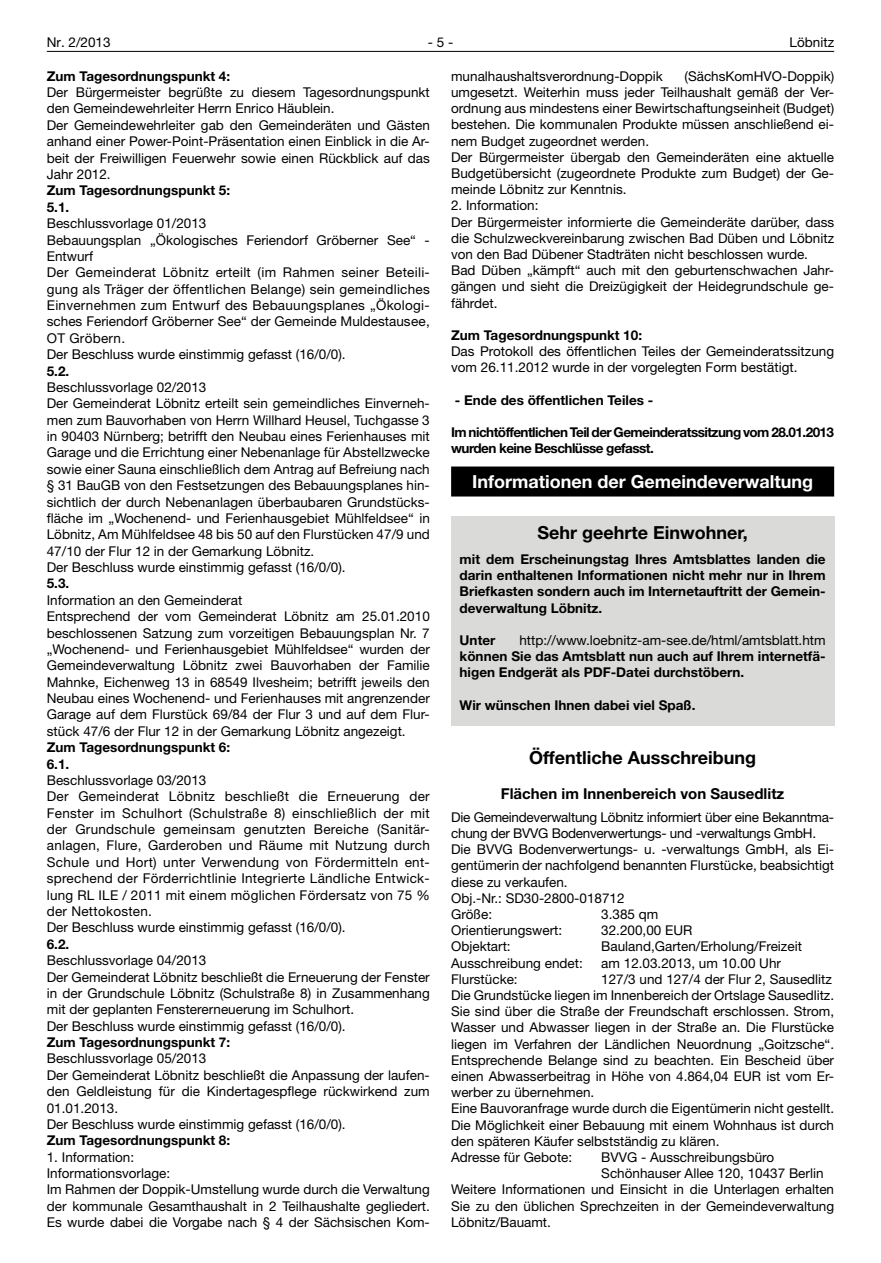
<style>
.page{position:relative;width:881px;height:1263px;background:#fff}
.page>*{position:absolute;margin:0;border:0;box-sizing:border-box;transform-origin:0 0}
.t1{font:700 18px "Helvetica Neue LT";color:#000}
.t2{font:700 18px "Helvetica Neue LT";color:#fff}
.t3{font:700 15px "Helvetica Neue LT";color:#000}
.t4{font:13.5px/16.4px "Helvetica Neue LT";color:#000}
.t5{font:700 13.5px/16.2px "Helvetica Neue LT";color:#000}
.t6{font:13.5px/16.4px "Helvetica Neue LT";letter-spacing:.02em;color:#000}
.t7{font:700 13.5px/16.2px "Helvetica Neue LT";letter-spacing:-.04em;color:#000}
</style>
<div class="page">
<hr style="left:47px;top:51px;width:786px;height:1px;background:#000">
<div style="left:451px;top:466px;width:382px;height:30px;background:#000"></div>
<div style="left:451px;top:517px;width:382px;height:209px;background:#dadad9"></div>
<p class="t4" style="left:47px;top:34px;width:65px">Nr. 2/2013</p>
<p class="t4" style="left:427px;top:34px;width:27px">- 5 -</p>
<p class="t4" style="left:789px;top:34px;width:46px">Löbnitz</p>
<p class="t5" style="left:47px;top:68px;width:185px">Zum Tagesordnungspunkt 4:</p>
<p class="t4" style="left:47px;top:84px;width:384px">Der Bürgermeister begrüßte zu diesem Tagesordnungspunkt den Gemeindewehrleiter Herrn Enrico Häublein.<br>Der Gemeindewehrleiter gab den Gemeinderäten und Gästen anhand einer Power-Point-Präsentation einen Einblick in die Ar&shy;beit der Freiwilligen Feuerwehr sowie einen Rückblick auf das Jahr 2012.</p>
<p class="t5" style="left:47px;top:182px;width:185px">Zum Tagesordnungspunkt 5:<br>5.1.</p>
<p class="t4" style="left:47px;top:215px;width:384px">Beschlussvorlage 01/2013<br>Bebauungsplan „Ökologisches Feriendorf Gröberner See“ - Entwurf<br>Der Gemeinderat Löbnitz erteilt (im Rahmen seiner Beteili&shy;gung als Träger der öffentlichen Belange) sein gemeindliches Einvernehmen zum Entwurf des Bebauungsplanes „Ökologi&shy;sches Feriendorf Gröberner See“ der Gemeinde Muldestausee, OT Gröbern.<br>Der Beschluss wurde einstimmig gefasst (16/0/0).</p>
<p class="t5" style="left:47px;top:362px;width:24px">5.2.</p>
<p class="t4" style="left:47px;top:379px;width:384px">Beschlussvorlage 02/2013<br>Der Gemeinderat Löbnitz erteilt sein gemeindliches Einverneh&shy;men zum Bauvorhaben von Herrn Willhard Heusel, Tuchgasse 3 in 90403 Nürnberg; betrifft den Neubau eines Ferienhauses mit Garage und die Errichtung einer Nebenanlage für Abstellzwecke sowie einer Sauna einschließlich dem Antrag auf Befreiung nach § 31 BauGB von den Festsetzungen des Bebauungsplanes hin&shy;sichtlich der durch Nebenanlagen überbaubaren Grundstücks&shy;fläche im „Wochenend- und Ferienhausgebiet Mühlfeldsee“ in Löbnitz, Am Mühlfeldsee 48 bis 50 auf den Flurstücken 47/9 und 47/10 der Flur 12 in der Gemarkung Löbnitz.<br>Der Beschluss wurde einstimmig gefasst (16/0/0).</p>
<p class="t5" style="left:47px;top:575px;width:24px">5.3.</p>
<p class="t4" style="left:47px;top:592px;width:384px">Information an den Gemeinderat<br>Entsprechend der vom Gemeinderat Löbnitz am 25.01.2010 beschlossenen Satzung zum vorzeitigen Bebauungsplan Nr. 7 „Wochenend- und Ferienhausgebiet Mühlfeldsee“ wurden der Gemeindeverwaltung Löbnitz zwei Bauvorhaben der Familie Mahnke, Eichenweg 13 in 68549 Ilvesheim; betrifft jeweils den Neubau eines Wochenend- und Ferienhauses mit angrenzender Garage auf dem Flurstück 69/84 der Flur 3 und auf dem Flur&shy;stück 47/6 der Flur 12 in der Gemarkung Löbnitz angezeigt.</p>
<p class="t5" style="left:47px;top:739px;width:185px">Zum Tagesordnungspunkt 6:<br>6.1.</p>
<p class="t6" style="left:47px;top:772px;width:384px">Beschlussvorlage 03/2013<br>Der Gemeinderat Löbnitz beschließt die Erneuerung der Fenster im Schulhort (Schulstraße 8) einschließlich der mit der Grundschule gemeinsam genutzten Bereiche (Sanitär&shy;anlagen, Flure, Garderoben und Räume mit Nutzung durch Schule und Hort) unter Verwendung von Fördermitteln ent&shy;sprechend der Förderrichtlinie Integrierte Ländliche Entwick&shy;lung RL ILE / 2011 mit einem möglichen Fördersatz von 75 % der Nettokosten.<br>Der Beschluss wurde einstimmig gefasst (16/0/0).</p>
<p class="t5" style="left:47px;top:935px;width:24px">6.2.</p>
<p class="t4" style="left:47px;top:952px;width:384px">Beschlussvorlage 04/2013<br>Der Gemeinderat Löbnitz beschließt die Erneuerung der Fenster in der Grundschule Löbnitz (Schulstraße 8) in Zusammenhang mit der geplanten Fenstererneuerung im Schulhort.<br>Der Beschluss wurde einstimmig gefasst (16/0/0).</p>
<p class="t5" style="left:47px;top:1034px;width:185px">Zum Tagesordnungspunkt 7:</p>
<p class="t4" style="left:47px;top:1050px;width:384px">Beschlussvorlage 05/2013<br>Der Gemeinderat Löbnitz beschließt die Anpassung der laufen&shy;den Geldleistung für die Kindertagespflege rückwirkend zum 01.01.2013.<br>Der Beschluss wurde einstimmig gefasst (16/0/0).</p>
<p class="t5" style="left:47px;top:1132px;width:185px">Zum Tagesordnungspunkt 8:</p>
<p class="t4" style="left:47px;top:1148px;width:384px">1. Information:<br>Informationsvorlage:<br>Im Rahmen der Doppik-Umstellung wurde durch die Verwaltung der kommunale Gesamthaushalt in 2 Teilhaushalte gegliedert.<br>Es wurde dabei die Vorgabe nach § 4 der Sächsischen Kom-</p>
<p class="t4" style="left:451px;top:68px;width:384px;text-indent:233px">(SächsKomHVO-Doppik) umgesetzt. Weiterhin muss jeder Teilhaushalt gemäß der Ver&shy;ordnung aus mindestens einer Bewirtschaftungseinheit (Budget) bestehen. Die kommunalen Produkte müssen anschließend ei&shy;nem Budget zugeordnet werden.<br>Der Bürgermeister übergab den Gemeinderäten eine aktuelle Budgetübersicht (zugeordnete Produkte zum Budget) der Ge&shy;meinde Löbnitz zur Kenntnis.</p>
<p class="t4" style="left:451px;top:197px;width:384px">2. Information:<br>Der Bürgermeister informierte die Gemeinderäte darüber, dass die Schulzweckvereinbarung zwischen Bad Düben und Löbnitz von den Bad Dübener Stadträten nicht beschlossen wurde.<br>Bad Düben „kämpft“ auch mit den geburtenschwachen Jahr&shy;gängen und sieht die Dreizügigkeit der Heidegrundschule ge&shy;fährdet.</p>
<p class="t5" style="left:451px;top:327px;width:192px">Zum Tagesordnungspunkt 10:</p>
<p class="t4" style="left:451px;top:343px;width:384px">Das Protokoll des öffentlichen Teiles der Gemeinderatssitzung vom 26.11.2012 wurde in der vorgelegten Form bestätigt.</p>
<p class="t5" style="left:454px;top:392px;width:200px">- Ende des öffentlichen Teiles -</p>
<p class="t7" style="left:451px;top:424px;width:384px">Im nichtöffentlichen Teil der Gemeinderatssitzung vom 28.01.2013 wurden keine Beschlüsse gefasst.</p>
<h1 class="t2" style="left:472px;top:470px;width:342px">Informationen der Gemeindeverwaltung</h1>
<h1 class="t1" style="left:537px;top:522px;width:212px">Sehr geehrte Einwohner,</h1>
<p class="t5" style="left:459px;top:551px;width:367px;text-align:justify">mit dem Erscheinungstag Ihres Amtsblattes landen die darin enthaltenen Informationen nicht mehr nur in Ihrem Briefkasten sondern auch im Internetauftritt der Gemein&shy;deverwaltung Löbnitz.</p>
<p class="t5" style="left:459px;top:632px;width:37px">Unter</p>
<p class="t4" style="left:519px;top:632px;width:308px">http://www.loebnitz-am-see.de/html/amtsblatt.htm</p>
<p class="t5" style="left:459px;top:648px;width:367px">können Sie das Amtsblatt nun auch auf Ihrem internetfä&shy;higen Endgerät als PDF-Datei durchstöbern.</p>
<p class="t5" style="left:459px;top:696px;width:237px">Wir wünschen Ihnen dabei viel Spaß.</p>
<h1 class="t1" style="left:529px;top:747px;width:228px">Öffentliche Ausschreibung</h1>
<p class="t3" style="left:500px;top:784px;width:285px">Flächen im Innenbereich von Sausedlitz</p>
<p class="t4" style="left:451px;top:809px;width:384px">Die Gemeindeverwaltung Löbnitz informiert über eine Bekanntma&shy;chung der BVVG Bodenverwertungs- und -verwaltungs GmbH.<br>Die BVVG Bodenverwertungs- u. -verwaltungs GmbH, als Ei&shy;gentümerin der nachfolgend benannten Flurstücke, beabsichtigt diese zu verkaufen.<br>Obj.-Nr.: SD30-2800-018712<br>Größe:</p>
<p class="t4" style="left:451px;top:68px;width:213px">munalhaushaltsverordnung-Doppik</p>
<p class="t4" style="left:601px;top:906px;width:59px">3.385 qm</p>
<p class="t4" style="left:451px;top:922px;width:112px">Orientierungswert:</p>
<p class="t4" style="left:601px;top:922px;width:93px">32.200,00 EUR</p>
<p class="t4" style="left:451px;top:938px;width:61px">Objektart:</p>
<p class="t4" style="left:601px;top:938px;width:202px">Bauland,Garten/Erholung/Freizeit</p>
<p class="t4" style="left:451px;top:954px;width:133px">Ausschreibung endet:</p>
<p class="t4" style="left:601px;top:954px;width:181px">am 12.03.2013, um 10.00 Uhr</p>
<p class="t4" style="left:451px;top:971px;width:68px">Flurstücke:</p>
<p class="t4" style="left:451px;top:971px;width:384px;text-indent:150px">127/3 und 127/4 der Flur 2, Sausedlitz Die Grundstücke liegen im Innenbereich der Ortslage Sausedlitz.<br>Sie sind über die Straße der Freundschaft erschlossen. Strom, Wasser und Abwasser liegen in der Straße an. Die Flurstücke liegen im Verfahren der Ländlichen Neuordnung „Goitzsche“.<br>Entsprechende Belange sind zu beachten. Ein Bescheid über einen Abwasserbeitrag in Höhe von 4.864,04 EUR ist vom Er&shy;werber zu übernehmen.<br>Eine Bauvoranfrage wurde durch die Eigentümerin nicht gestellt.<br>Die Möglichkeit einer Bebauung mit einem Wohnhaus ist durch den späteren Käufer selbstständig zu klären.<br>Adresse für Gebote:</p>
<p class="t4" style="left:601px;top:1149px;width:174px">BVVG - Ausschreibungsbüro</p>
<p class="t4" style="left:601px;top:1165px;width:224px">Schönhauser Allee 120, 10437 Berlin</p>
<p class="t4" style="left:451px;top:1181px;width:384px">Weitere Informationen und Einsicht in die Unterlagen erhalten</p>
<p class="t4" style="left:451px;top:1197px;width:384px">Sie zu den üblichen Sprechzeiten in der Gemeindeverwaltung</p>
<p class="t4" style="left:451px;top:1214px;width:101px">Löbnitz/Bauamt.</p>
</div>
